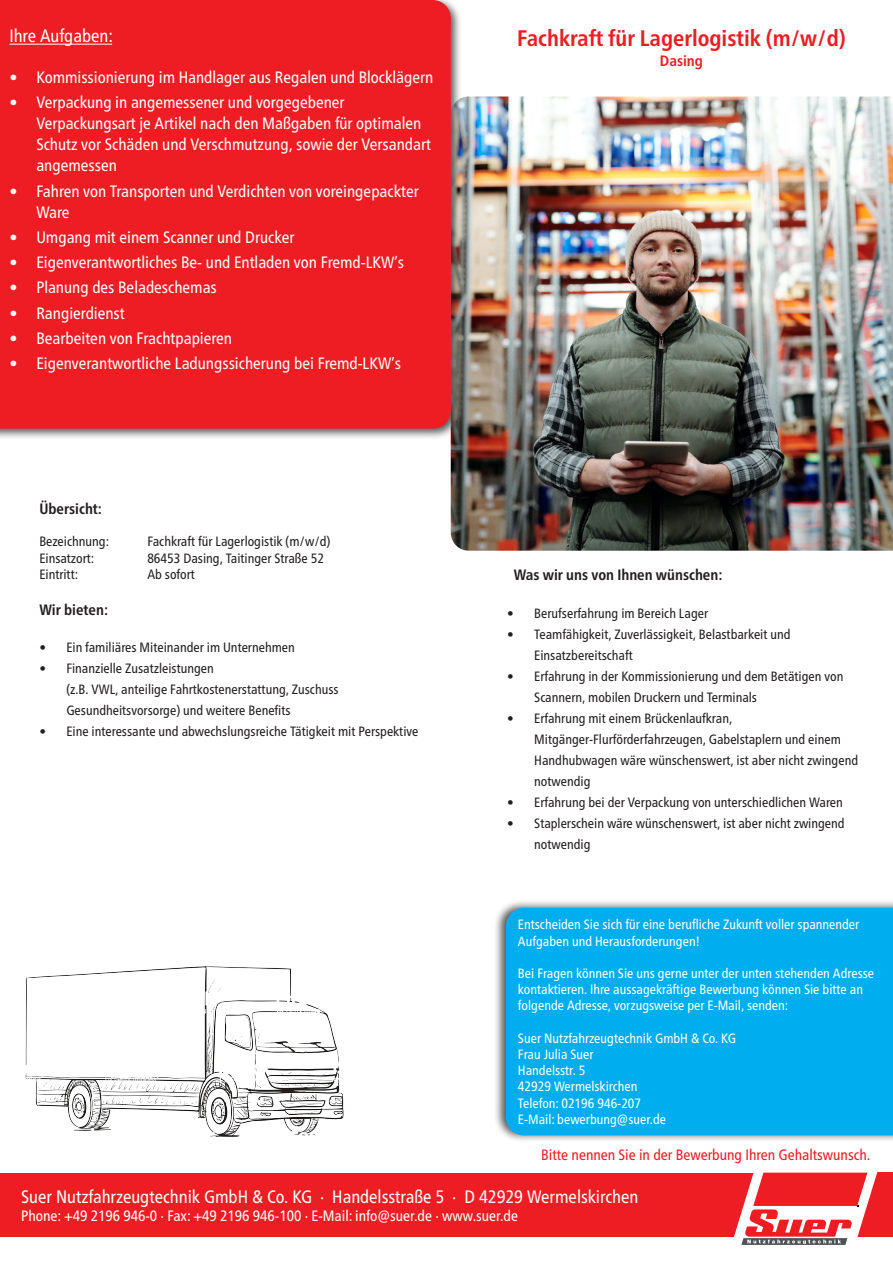
<style>
.page{position:relative;width:893px;height:1263px;background:#fff}
.page>*{position:absolute;margin:0;border:0;box-sizing:border-box;transform-origin:0 0}
.t1{font:700 condensed 22.5px "Frutiger Neue LTW1 G";color:#ee1d23}
.t2{font:condensed 18px "Frutiger Neue LTW1 G";color:#fff}
.t3{font:condensed 16.5px/21px "Frutiger Neue LTW1 G";color:#fff}
.t4{font:condensed 15px "Frutiger Neue LTW1 G";color:#fff}
.t5{font:condensed 15px "Frutiger Neue LTW1 G";color:#ee1d23}
.t6{font:700 condensed 15px "Frutiger Neue LTW1 G";color:#231f20}
.t7{font:700 condensed 15px "Frutiger Neue LTW1 G";color:#ee1d23}
.t8{font:condensed 13.5px/21px "Frutiger Neue LTW1 G";color:#231f20}
.t9{font:condensed 13.5px/16.2px "Frutiger Neue LTW1 G";color:#fff}
</style>
<div class="page">
<img style="left:451px;top:97px;width:442px;height:454px">
<div style="left:0;top:0;width:462px;height:440px;background:#231f20;opacity:.75"></div>
<div style="left:0;top:0;width:451px;height:429px;background:#ee1d23"></div>
<div style="left:855px;top:1172px;width:38px;height:64px;background:#ee1d23"></div>
<div style="left:0;top:1172px;width:754px;height:64px;background:#ee1d23"></div>
<svg style="left:733px;top:1172px;width:145px;height:73px"></svg>
<hr style="left:9px;top:44px;width:103px;height:1px;background:#fff">
<img style="left:25px;top:966px;width:319px;height:171px">
<div style="left:494px;top:899px;width:399px;height:244px;background:#231f20;opacity:.75"></div>
<div style="left:506px;top:908px;width:387px;height:227px;background:#00aeef"></div>
<p class="t2" style="left:9px;top:25px;width:105px">Ihre Aufgaben:</p>
<p class="t3" style="left:9px;top:67px;width:426px">• Kommissionierung im Handlager aus Regalen und Blocklägern</p>
<p class="t3" style="left:36px;top:92px;width:396px;text-indent:-27px">• Verpackung in angemessener und vorgegebener Verpackungsart je Artikel nach den Maßgaben für optimalen Schutz vor Schäden und Verschmutzung, sowie der Versandart angemessen</p>
<p class="t3" style="left:36px;top:180px;width:384px;text-indent:-27px">• Fahren von Transporten und Verdichten von voreingepackter<br>Ware</p>
<p class="t3" style="left:9px;top:227px;width:287px">• Umgang mit einem Scanner und Drucker</p>
<p class="t3" style="left:9px;top:252px;width:396px">• Eigenverantwortliches Be- und Entladen von Fremd-LKW’s</p>
<p class="t3" style="left:9px;top:277px;width:209px">• Planung des Beladeschemas</p>
<p class="t3" style="left:9px;top:302px;width:117px">• Rangierdienst</p>
<p class="t3" style="left:9px;top:328px;width:224px">• Bearbeiten von Frachtpapieren</p>
<p class="t3" style="left:9px;top:353px;width:393px">• Eigenverantwortliche Ladungssicherung bei Fremd-LKW’s</p>
<p class="t6" style="left:39px;top:500px;width:64px">Übersicht:</p>
<p class="t8" style="left:39px;top:531px;width:71px">Bezeichnung:</p>
<p class="t8" style="left:147px;top:531px;width:185px">Fachkraft für Lagerlogistik (m/w/d)</p>
<p class="t8" style="left:39px;top:547px;width:56px">Einsatzort:</p>
<p class="t8" style="left:147px;top:547px;width:178px">86453 Dasing, Taitinger Straße 52</p>
<p class="t8" style="left:39px;top:564px;width:40px">Eintritt:</p>
<p class="t8" style="left:147px;top:564px;width:49px">Ab sofort</p>
<p class="t6" style="left:39px;top:601px;width:70px">Wir bieten:</p>
<p class="t8" style="left:39px;top:637px;width:257px">• Ein familiäres Miteinander im Unternehmen</p>
<p class="t8" style="left:66px;top:658px;width:274px;text-indent:-27px">• Finanzielle Zusatzleistungen<br>(z.B. VWL, anteilige Fahrtkostenerstattung, Zuschuss<br>Gesundheitsvorsorge) und weitere Benefits</p>
<p class="t8" style="left:39px;top:721px;width:381px">• Eine interessante und abwechslungsreiche Tätigkeit mit Perspektive</p>
<p class="t1" style="left:517px;top:25px;width:330px">Fachkraft für Lagerlogistik (m/w/d)</p>
<p class="t7" style="left:660px;top:51px;width:45px">Dasing</p>
<p class="t6" style="left:514px;top:566px;width:210px">Was wir uns von Ihnen wünschen:</p>
<p class="t8" style="left:507px;top:602px;width:202px">• Berufserfahrung im Bereich Lager</p>
<p class="t8" style="left:534px;top:623px;width:258px;text-indent:-27px">• Teamfähigkeit, Zuverlässigkeit, Belastbarkeit und<br>Einsatzbereitschaft</p>
<p class="t8" style="left:534px;top:665px;width:310px;text-indent:-27px">• Erfahrung in der Kommissionierung und dem Betätigen von<br>Scannern, mobilen Druckern und Terminals</p>
<p class="t8" style="left:534px;top:707px;width:325px;text-indent:-27px">• Erfahrung mit einem Brückenlaufkran, Mitgänger-Flurförderfahrzeugen, Gabelstaplern und einem Handhubwagen wäre wünschenswert, ist aber nicht zwingend notwendig</p>
<p class="t8" style="left:507px;top:791px;width:337px">• Erfahrung bei der Verpackung von unterschiedlichen Waren</p>
<p class="t8" style="left:534px;top:812px;width:312px;text-indent:-27px">• Staplerschein wäre wünschenswert, ist aber nicht zwingend notwendig</p>
<p class="t9" style="left:518px;top:916px;width:343px">Entscheiden Sie sich für eine berufliche Zukunft voller spannender</p>
<p class="t9" style="left:518px;top:933px;width:183px">Aufgaben und Herausforderungen!</p>
<p class="t9" style="left:518px;top:965px;width:358px">Bei Fragen können Sie uns gerne unter der unten stehenden Adresse kontaktieren. Ihre aussagekräftige Bewerbung können Sie bitte an folgende Adresse, vorzugsweise per E-Mail, senden:</p>
<p class="t9" style="left:518px;top:1030px;width:220px">Suer Nutzfahrzeugtechnik GmbH &amp; Co. KG</p>
<p class="t9" style="left:518px;top:1046px;width:77px">Frau Julia Suer</p>
<p class="t9" style="left:518px;top:1062px;width:69px">Handelsstr. 5</p>
<p class="t9" style="left:518px;top:1078px;width:121px">42929 Wermelskirchen</p>
<p class="t9" style="left:518px;top:1095px;width:125px">Telefon: 02196 946-207</p>
<p class="t9" style="left:518px;top:1111px;width:150px">E-Mail: bewerbung@suer.de</p>
<p class="t5" style="left:541px;top:1146px;width:331px">Bitte nennen Sie in der Bewerbung Ihren Gehaltswunsch.</p>
<p class="t2" style="left:21px;top:1186px;width:619px">Suer Nutzfahrzeugtechnik GmbH &amp; Co. KG · Handelsstraße 5 · D 42929 Wermelskirchen</p>
<p class="t4" style="left:21px;top:1206px;width:498px">Phone: +49 2196 946-0 · Fax: +49 2196 946-100 · E-Mail: info@suer.de · www.suer.de</p>
</div>
